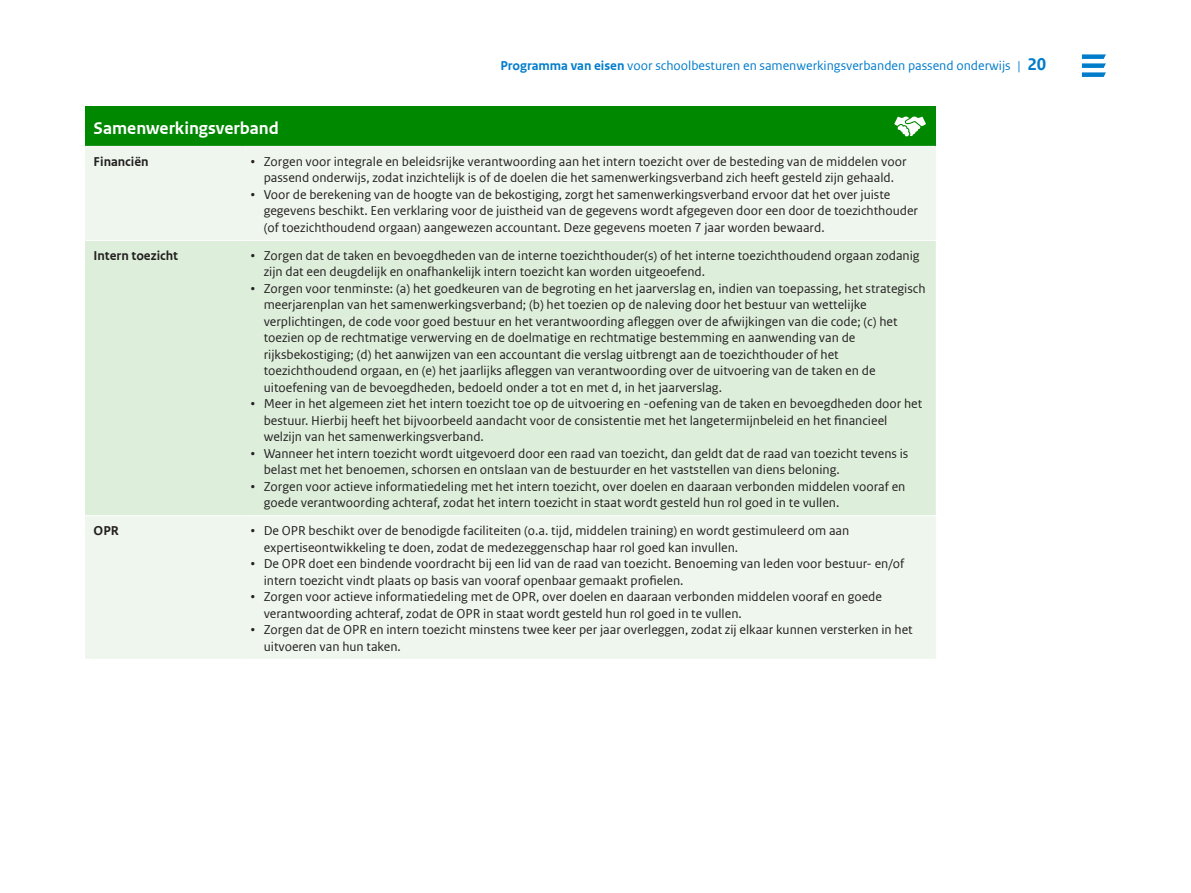
<style>
.page{position:relative;width:1191px;height:893px;background:#fff}
.page>*{position:absolute;margin:0;border:0;box-sizing:border-box;transform-origin:0 0}
.H4_Tabel_kop{font:700 18px "Rijksoverheid Sans Web Text";color:#fff}
.t1{font:13.5px/16.5px "Rijksoverheid Sans Web Text";color:#231f20}
.t2{font:13.5px "Rijksoverheid Sans Web Text";color:#007ccb}
.P_Tabel_kopjes_links{font:700 13.5px "Rijksoverheid Sans Web Text";color:#231f20}
.s1{font-weight:700}
.s2{font-weight:700;font-size:18px}
.s3{font-size:14.85px}
</style>
<div class="page">
<svg style="left:1082px;top:54px;width:24px;height:23px"></svg>
<div style="left:85px;top:106px;width:850px;height:40px;background:#080"></div>
<div style="left:85px;top:147px;width:850px;height:512px;background:#eef6ed"></div>
<div style="left:85px;top:241px;width:850px;height:274px;background:#ddeedb"></div>
<hr style="left:85px;top:240px;width:157px;height:1px;background:#fff">
<hr style="left:242px;top:240px;width:693px;height:1px;background:#fff">
<hr style="left:85px;top:515px;width:157px;height:1px;background:#fff">
<hr style="left:242px;top:515px;width:693px;height:1px;background:#fff">
<svg style="left:894px;top:116px;width:32px;height:21px"></svg>
<p class="t2" style="left:500px;top:58px;width:547px"><span class="s1">Programma van eisen</span> voor schoolbesturen en samenwerkingsverbanden passend onderwijs | <span class="s2">20</span></p>
<h4 class="H4_Tabel_kop" style="left:94px;top:118px;width:187px">Samenwerkingsverband</h4>
<p class="P_Tabel_kopjes_links" style="left:94px;top:154px;width:57px">Financiën</p>
<p class="t1" style="left:251px;top:153px;width:657px;text-align:center"><span class="s3">•</span> Zorgen voor integrale en beleidsrijke verantwoording aan het intern toezicht over de besteding van de middelen voor passend onderwijs, zodat inzichtelijk is of de doelen die het samenwerkingsverband zich heeft gesteld zijn gehaald.</p>
<p class="t1" style="left:264px;top:186px;width:656px;text-indent:-13px"><span class="s3">•</span> Voor de berekening van de hoogte van de bekostiging, zorgt het samenwerkingsverband ervoor dat het over juiste gegevens beschikt. Een verklaring voor de juistheid van de gegevens wordt afgegeven door een door de toezichthouder (of toezichthoudend orgaan) aangewezen accountant. Deze gegevens moeten 7 jaar worden bewaard.</p>
<p class="P_Tabel_kopjes_links" style="left:94px;top:248px;width:86px">Intern toezicht</p>
<p class="t1" style="left:264px;top:247px;width:657px;text-indent:-13px"><span class="s3">•</span> Zorgen dat de taken en bevoegdheden van de interne toezichthouder(s) of het interne toezichthoudend orgaan zodanig zijn dat een deugdelijk en onafhankelijk intern toezicht kan worden uitgeoefend.</p>
<p class="t1" style="left:264px;top:280px;width:663px;text-indent:-13px"><span class="s3">•</span> Zorgen voor tenminste: (a) het goedkeuren van de begroting en het jaarverslag en, indien van toepassing, het strategisch meerjarenplan van het samenwerkingsverband; (b) het toezien op de naleving door het bestuur van wettelijke verplichtingen, de code voor goed bestuur en het verantwoording afleggen over de afwijkingen van die code; (c) het toezien op de rechtmatige verwerving en de doelmatige en rechtmatige bestemming en aanwending van de rijksbekostiging; (d) het aanwijzen van een accountant die verslag uitbrengt aan de toezichthouder of het toezichthoudend orgaan, en (e) het jaarlijks afleggen van verantwoording over de uitvoering van de taken en de uitoefening van de bevoegdheden, bedoeld onder a tot en met d, in het jaarverslag.</p>
<p class="t1" style="left:264px;top:396px;width:660px;text-indent:-13px"><span class="s3">•</span> Meer in het algemeen ziet het intern toezicht toe op de uitvoering en -oefening van de taken en bevoegdheden door het bestuur. Hierbij heeft het bijvoorbeeld aandacht voor de consistentie met het langetermijnbeleid en het financieel welzijn van het samenwerkingsverband.</p>
<p class="t1" style="left:264px;top:445px;width:646px;text-indent:-13px"><span class="s3">•</span> Wanneer het intern toezicht wordt uitgevoerd door een raad van toezicht, dan geldt dat de raad van toezicht tevens is belast met het benoemen, schorsen en ontslaan van de bestuurder en het vaststellen van diens beloning.</p>
<p class="t1" style="left:264px;top:478px;width:643px;text-indent:-13px"><span class="s3">•</span> Zorgen voor actieve informatiedeling met het intern toezicht, over doelen en daaraan verbonden middelen vooraf en goede verantwoording achteraf, zodat het intern toezicht in staat wordt gesteld hun rol goed in te vullen.</p>
<p class="P_Tabel_kopjes_links" style="left:94px;top:523px;width:27px">OPR</p>
<p class="t1" style="left:264px;top:522px;width:587px;text-indent:-13px"><span class="s3">•</span> De OPR beschikt over de benodigde faciliteiten (o.a. tijd, middelen training) en wordt gestimuleerd om aan expertiseontwikkeling te doen, zodat de medezeggenschap haar rol goed kan invullen.</p>
<p class="t1" style="left:264px;top:555px;width:642px;text-indent:-13px"><span class="s3">•</span> De OPR doet een bindende voordracht bij een lid van de raad van toezicht. Benoeming van leden voor bestuur- en/of intern toezicht vindt plaats op basis van vooraf openbaar gemaakt profielen.</p>
<p class="t1" style="left:264px;top:588px;width:620px;text-indent:-13px"><span class="s3">•</span> Zorgen voor actieve informatiedeling met de OPR, over doelen en daaraan verbonden middelen vooraf en goede verantwoording achteraf, zodat de OPR in staat wordt gesteld hun rol goed in te vullen.</p>
<p class="t1" style="left:264px;top:621px;width:650px;text-indent:-13px"><span class="s3">•</span> Zorgen dat de OPR en intern toezicht minstens twee keer per jaar overleggen, zodat zij elkaar kunnen versterken in het uitvoeren van hun taken.</p>
</div>
